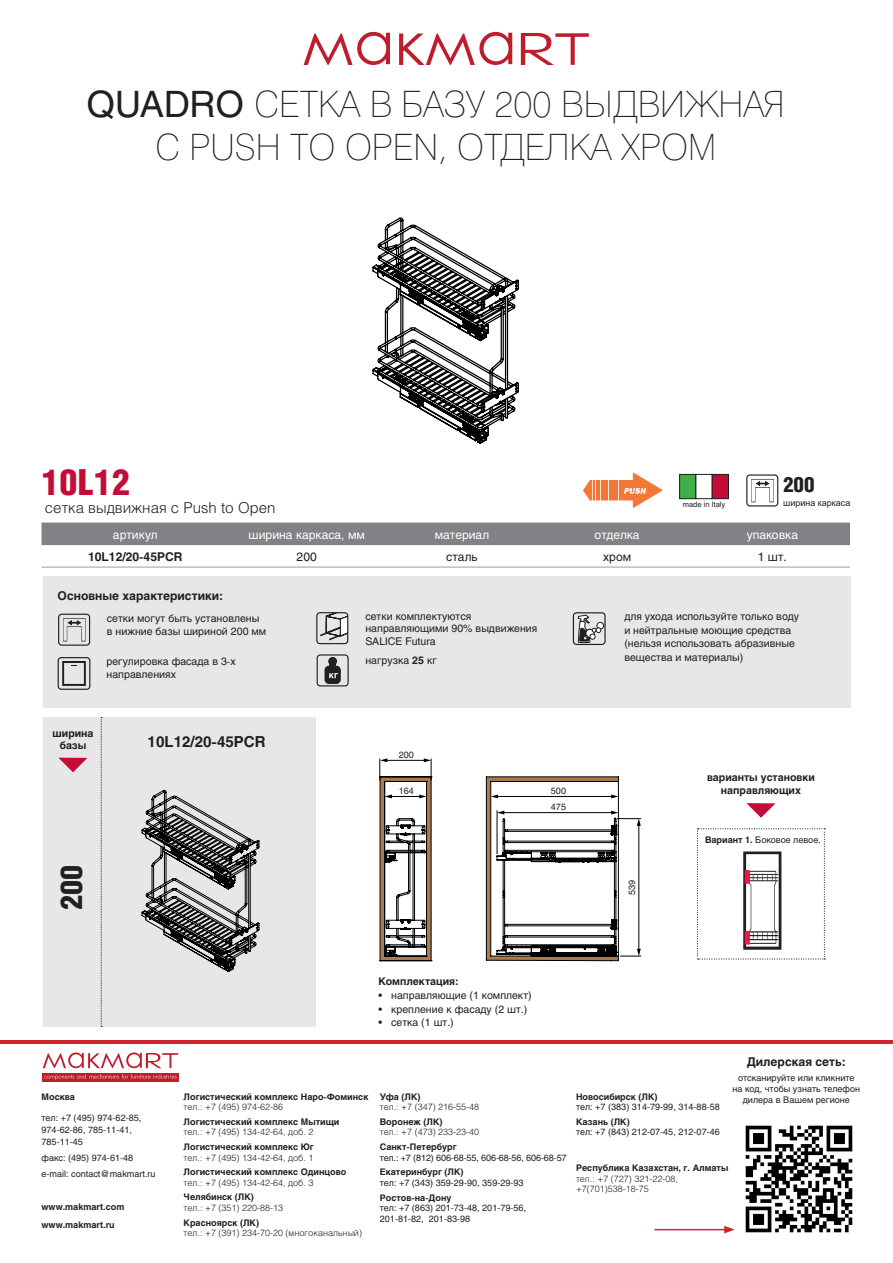
<style>
.page{position:relative;width:893px;height:1263px;background:#fff}
.page>*{position:absolute;margin:0;border:0;box-sizing:border-box;transform-origin:0 0}
.артикулы{font:36px "Helios Thin C";color:#231f20}
.АРТ{font:900 condensed 36px "Helios";color:#c40c37}
.t1{font:900 30px "Helios Cond";color:#231f20}
.t2{font:900 21px "Helios Cond";color:#231f20}
.подпись_под_арт{font:300 15px "Helios";color:#231f20}
.articul{font:700 15px "Helios";color:#231f20}
.t3{font:700 12px "Helios";color:#231f20}
.t4{font:12px "Helios";color:#fff}
.t5{font:12px "Helios";color:#231f20}
.схемы{font:10.5px/13.5px "Helios";color:#231f20}
.t6{font:700 10.5px/12.6px "Helios";color:#231f20;text-align:center}
.схемы-2{font:9px/12px "Helios";color:#231f20}
.t7{font:700 9px/17.5px "Helios";color:#231f20}
.t8{font:300 9px/10.5px "Helios";color:#231f20}
.t9{font:9px "Arial";color:#231f20}
.t10{font:7.5px "Helios";color:#231f20}
.s1{font-family:"Helios"}
.s2{font-weight:700}
</style>
<div class="page">
<svg style="left:399px;top:32px;width:113px;height:33px"></svg>
<svg style="left:304px;top:32px;width:86px;height:33px"></svg>
<svg style="left:521px;top:33px;width:68px;height:32px"></svg>
<hr style="left:0;top:1040px;width:893px;height:3px;background:#d1232a">
<img style="left:745px;top:1125px;width:108px;height:108px">
<div style="left:43px;top:1073px;width:136px;height:8px;background:#be1d2c"></div>
<svg style="left:44px;top:1074px;width:133px;height:6px"></svg>
<svg style="left:43px;top:1052px;width:135px;height:16px"></svg>
<hr style="left:654px;top:1229px;width:72px;height:1px;background:#d1232a">
<svg style="left:724px;top:1226px;width:11px;height:7px"></svg>
<svg style="left:379px;top:776px;width:240px;height:186px"></svg>
<svg style="left:379px;top:758px;width:53px;height:203px"></svg>
<svg style="left:486px;top:777px;width:155px;height:184px"></svg>
<div style="left:42px;top:523px;width:808px;height:22px;background:#808285"></div>
<hr style="left:42px;top:566px;width:187px;height:2px;background:#a8a9ad">
<hr style="left:229px;top:566px;width:155px;height:2px;background:#a8a9ad">
<hr style="left:384px;top:566px;width:156px;height:2px;background:#a8a9ad">
<hr style="left:540px;top:566px;width:155px;height:2px;background:#a8a9ad">
<hr style="left:695px;top:566px;width:155px;height:2px;background:#a8a9ad">
<div style="left:43px;top:576px;width:807px;height:132px;background:#e6e7e9"></div>
<div style="left:58px;top:657px;width:32px;height:33px;border:1px solid #231f20;border-radius:3px"></div>
<svg style="left:62px;top:661px;width:24px;height:25px"></svg>
<div style="left:58px;top:614px;width:32px;height:32px;border:1px solid #231f20;border-radius:3px"></div>
<svg style="left:63px;top:618px;width:23px;height:23px"></svg>
<div style="left:317px;top:654px;width:32px;height:32px;border:1px solid #231f20;border-radius:3px"></div>
<svg style="left:325px;top:657px;width:16px;height:27px"></svg>
<svg style="left:320px;top:614px;width:26px;height:27px"></svg>
<div style="left:316px;top:612px;width:32px;height:32px;border:1px solid #231f20;border-radius:3px"></div>
<div style="left:43px;top:717px;width:272px;height:310px;background:#e6e7e9"></div>
<svg style="left:101px;top:717px;width:1px;height:310px"></svg>
<svg style="left:58px;top:758px;width:29px;height:14px"></svg>
<svg style="left:746px;top:803px;width:29px;height:15px"></svg>
<svg style="left:697px;top:828px;width:128px;height:131px"></svg>
<div style="left:745px;top:931px;width:4px;height:13px;border:1px solid #ed1845"></div>
<div style="left:746px;top:474px;width:32px;height:32px;border:1px solid #231f20;border-radius:3px"></div>
<svg style="left:751px;top:479px;width:23px;height:23px"></svg>
<div style="left:680px;top:474px;width:16px;height:25px;background:#40ae49"></div>
<div style="left:679px;top:474px;width:17px;height:25px;border:1px solid #231f20"></div>
<div style="left:696px;top:474px;width:16px;height:25px;border:1px solid #231f20"></div>
<div style="left:712px;top:474px;width:16px;height:25px;background:#c40c37"></div>
<div style="left:712px;top:474px;width:17px;height:25px;border:1px solid #231f20"></div>
<div style="left:573px;top:612px;width:33px;height:33px;border:1px solid #231f20;border-radius:3px"></div>
<div style="left:597px;top:622px;width:7px;height:7px;background:#fff;border-radius:50%"></div>
<div style="left:597px;top:622px;width:7px;height:7px;border:1px solid #231f20;border-radius:50%"></div>
<svg style="left:578px;top:614px;width:23px;height:29px"></svg>
<svg style="left:142px;top:789px;width:118px;height:184px"></svg>
<svg style="left:372px;top:217px;width:147px;height:227px"></svg>
<div style="left:609px;top:480px;width:9px;height:20px;background:#f37736"></div>
<div style="left:601px;top:480px;width:6px;height:20px;background:#f37736"></div>
<div style="left:601px;top:480px;width:7px;height:20px;border:1px solid #f37736"></div>
<div style="left:596px;top:480px;width:4px;height:20px;border:1px solid #f37736"></div>
<div style="left:593px;top:480px;width:2px;height:20px;border:1px solid #f37736"></div>
<svg style="left:583px;top:480px;width:9px;height:20px"></svg>
<svg style="left:619px;top:473px;width:44px;height:34px"></svg>
<p class="артикулы" style="left:87px;top:83px;width:700px"><span class="s1">QUADRO</span> СЕТКА В БАЗУ 200 ВЫДВИЖНАЯ</p>
<p class="артикулы" style="left:155px;top:126px;width:562px">С PUSH TO OPEN, ОТДЕЛКА ХРОМ</p>
<p class="АРТ" style="left:42px;top:462px;width:90px">10L12</p>
<p class="t4" style="left:113px;top:527px;width:46px">артикул</p>
<p class="t4" style="left:249px;top:527px;width:118px">ширина каркаса, мм</p>
<p class="t4" style="left:435px;top:527px;width:56px">материал</p>
<p class="t4" style="left:595px;top:527px;width:47px">отделка</p>
<p class="t4" style="left:747px;top:527px;width:53px">упаковка</p>
<p class="t3" style="left:88px;top:550px;width:96px">10L12/20-45PCR</p>
<p class="t5" style="left:297px;top:550px;width:22px">200</p>
<p class="t5" style="left:446px;top:550px;width:33px">сталь</p>
<p class="t5" style="left:603px;top:550px;width:29px">хром</p>
<p class="t5" style="left:758px;top:550px;width:31px">1 шт.</p>
<p class="t3" style="left:58px;top:589px;width:167px">Основные характеристики:</p>
<p class="t2" style="left:783px;top:473px;width:33px">200</p>
<p class="t10" style="left:683px;top:500px;width:44px">made in Italy</p>
<p class="t9" style="left:783px;top:497px;width:69px">ширина каркаса</p>
<p class="подпись_под_арт" style="left:45px;top:498px;width:232px">сетка выдвижная с Push to Open</p>
<p class="схемы" style="left:107px;top:611px;width:161px">сетки могут быть установлены в нижние базы шириной 200 мм</p>
<p class="схемы" style="left:107px;top:655px;width:131px;line-height:12.6px">регулировка фасада в 3-х направлениях</p>
<p class="t6" style="left:53px;top:727px;width:43px">ширина базы</p>
<p class="articul" style="left:148px;top:733px;width:119px">10L12/20-45PCR</p>
<p class="t1" style="left:54px;top:910px;width:47px;rotate:-90deg">200</p>
<p class="схемы" style="left:365px;top:610px;width:173px;line-height:12.6px">сетки комплектуются направляющими 90% выдвижения<br>SALICE Futura</p>
<p class="схемы" style="left:365px;top:653px;width:73px">нагрузка <span class="s2">25</span> кг</p>
<p class="схемы-2" style="left:399px;top:748px;width:17px">200</p>
<p class="схемы-2" style="left:399px;top:784px;width:17px">164</p>
<p class="схемы-2" style="left:551px;top:784px;width:17px">500</p>
<p class="схемы-2" style="left:551px;top:801px;width:17px">475</p>
<p class="схемы" style="left:624px;top:609px;width:176px">для ухода используйте только воду и нейтральные моющие средства (нельзя использовать абразивные вещества и материалы)</p>
<p class="t6" style="left:707px;top:771px;width:109px">варианты установки направляющих</p>
<p class="схемы-2" style="left:626px;top:895px;width:17px;rotate:-90deg">539</p>
<p class="схемы-2" style="left:705px;top:834px;width:117px"><span class="s2">Вариант 1.</span> Боковое левое.</p>
<p class="t7" style="left:42px;top:1087px;width:35px">Москва</p>
<p class="схемы-2" style="left:42px;top:1111px;width:101px">тел: +7 (495) 974-62-85,<br>974-62-86, 785-11-41,<br>785-11-45</p>
<p class="схемы-2" style="left:42px;top:1149px;width:116px;line-height:16.2px">факс: (495) 974-61-48 e-mail: contact@makmart.ru</p>
<p class="t7" style="left:42px;top:1198px;width:84px">www.makmart.com www.makmart.ru</p>
<p class="t6" style="left:378px;top:974px;width:82px">Комплектация:</p>
<p class="схемы" style="left:378px;top:989px;width:155px">• направляющие (1 комплект)</p>
<p class="схемы" style="left:378px;top:1002px;width:150px">• крепление к фасаду (2 шт.)</p>
<p class="схемы" style="left:378px;top:1016px;width:77px">• сетка (1 шт.)</p>
<p class="t7" style="left:184px;top:1087px;width:186px">Логистический комплекс Наро-Фоминск</p>
<p class="t8" style="left:184px;top:1101px;width:101px">тел.: +7 (495) 974-62-86</p>
<p class="t7" style="left:184px;top:1113px;width:157px">Логистический комплекс Мытищи</p>
<p class="t8" style="left:184px;top:1127px;width:131px">тел.: +7 (495) 134-42-64, доб. 2</p>
<p class="t7" style="left:184px;top:1138px;width:132px">Логистический комплекс Юг</p>
<p class="t8" style="left:184px;top:1152px;width:131px">тел.: +7 (495) 134-42-64, доб. 1</p>
<p class="t7" style="left:184px;top:1163px;width:164px">Логистический комплекс Одинцово</p>
<p class="t8" style="left:184px;top:1177px;width:131px">тел.: +7 (495) 134-42-64, доб. 3</p>
<p class="t7" style="left:184px;top:1188px;width:72px">Челябинск (ЛК)</p>
<p class="t8" style="left:184px;top:1202px;width:101px">тел.: +7 (351) 220-88-13</p>
<p class="t7" style="left:184px;top:1213px;width:77px">Красноярск (ЛК)</p>
<p class="t8" style="left:184px;top:1227px;width:180px">тел.: +7 (391) 234-70-20 (многоканальный)</p>
<p class="t7" style="left:380px;top:1087px;width:42px">Уфа (ЛК)</p>
<p class="t8" style="left:380px;top:1101px;width:101px">тел.: +7 (347) 216-55-48</p>
<p class="t7" style="left:380px;top:1113px;width:64px">Воронеж (ЛК)</p>
<p class="t8" style="left:380px;top:1127px;width:101px">тел.: +7 (473) 233-23-40</p>
<p class="t7" style="left:380px;top:1138px;width:78px">Санкт-Петербург</p>
<p class="схемы-2" style="left:380px;top:1151px;width:188px">тел.: +7 (812) 606-68-55, 606-68-56, 606-68-57</p>
<p class="t7" style="left:380px;top:1163px;width:85px">Екатеринбург (ЛК)</p>
<p class="схемы-2" style="left:380px;top:1176px;width:145px">тел: +7 (343) 359-29-90, 359-29-93</p>
<p class="t7" style="left:380px;top:1188px;width:73px">Ростов-на-Дону</p>
<p class="схемы-2" style="left:380px;top:1202px;width:148px;line-height:10.5px">тел: +7 (863) 201-73-48, 201-79-56,<br>201-81-82, 201-83-98</p>
<h3 class="t3" style="left:747px;top:1055px;width:101px">Дилерская сеть:</h3>
<p class="схемы-2" style="left:733px;top:1073px;width:129px;line-height:10.8px;text-align:center">отсканируйте или кликните на код, чтобы узнать телефон</p>
<p class="t7" style="left:576px;top:1087px;width:83px">Новосибирск (ЛК)</p>
<p class="схемы-2" style="left:576px;top:1101px;width:145px">тел: +7 (383) 314-79-99, 314-88-58</p>
<p class="t7" style="left:576px;top:1113px;width:55px">Казань (ЛК)</p>
<p class="схемы-2" style="left:576px;top:1126px;width:145px">тел: +7 (843) 212-07-45, 212-07-46</p>
<p class="t7" style="left:576px;top:1159px;width:154px">Республика Казахстан, г. Алматы</p>
<p class="t8" style="left:576px;top:1173px;width:103px">тел.: +7 (727) 321-22-08, +7(701)538-18-75</p>
<p class="схемы-2" style="left:743px;top:1094px;width:109px">дилера в Вашем регионе</p>
</div>
